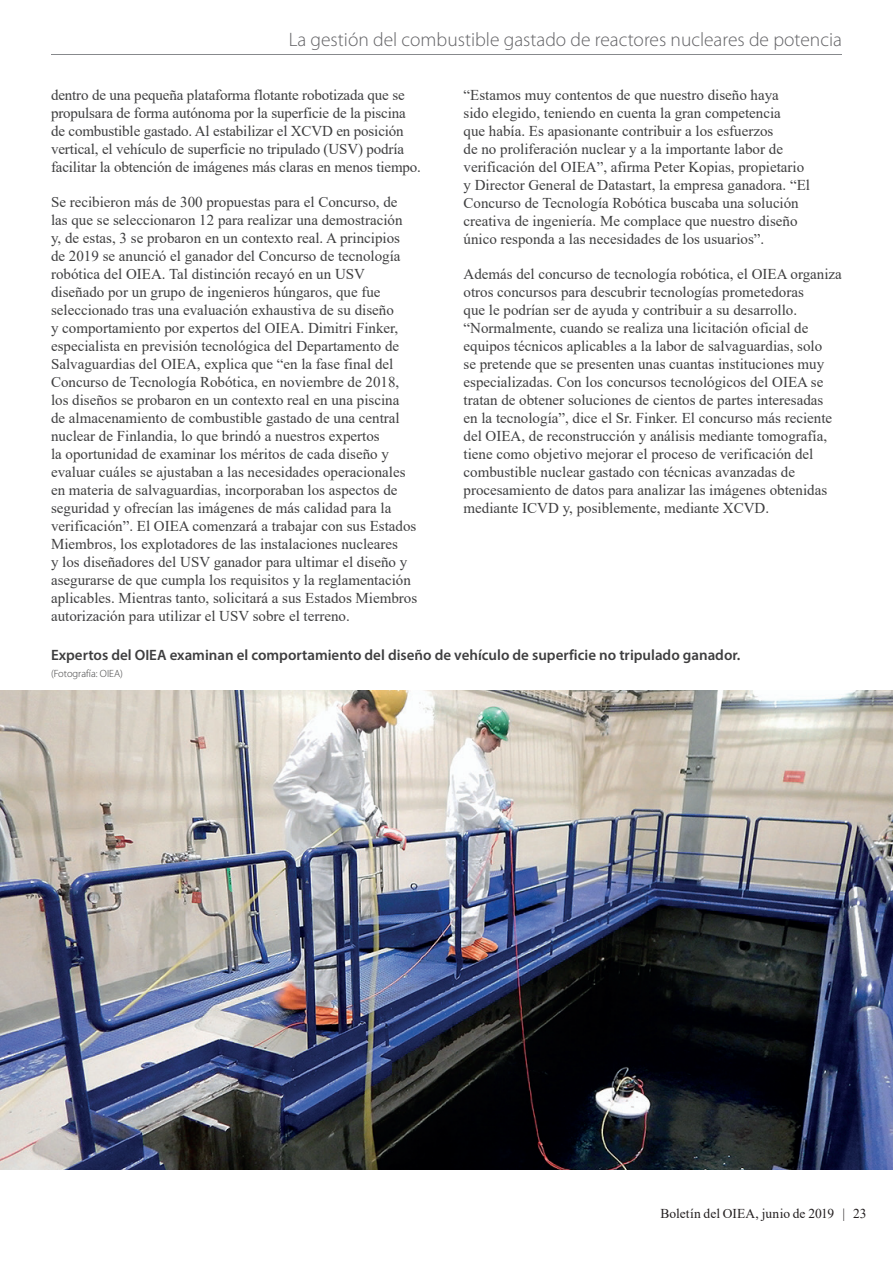
<style>
.page{position:relative;width:893px;height:1263px;background:#fff}
.page>*{position:absolute;margin:0;border:0;box-sizing:border-box;transform-origin:0 0}
.t1{font:300 19.5px "Myriad Pro";color:#636366}
.t2{font:15px/18px "Times New Roman";color:#3e3e3f}
.t3{font:600 15px "Myriad Pro";color:#3e3e3f}
.t4{font:13.5px "Times New Roman";letter-spacing:.005em;color:#231f20}
.t5{font:300 10.5px "Myriad Pro";color:#3e3e3f}
</style>
<div class="page">
<img style="left:0;top:690px;width:893px;height:479px">
<hr style="left:51px;top:54px;width:791px;height:1px;background:#87898c">
<h1 class="t1" style="left:289px;top:28px;width:555px">La gestión del combustible gastado de reactores nucleares de potencia</h1>
<p class="t2" style="left:51px;top:85px;width:371px">dentro de una pequeña plataforma flotante robotizada que se propulsara de forma autónoma por la superficie de la piscina de combustible gastado. Al estabilizar el XCVD en posición vertical, el vehículo de superficie no tripulado (USV) podría facilitar la obtención de imágenes más claras en menos tiempo.</p>
<p class="t2" style="left:51px;top:192px;width:368px">Se recibieron más de 300 propuestas para el Concurso, de las que se seleccionaron 12 para realizar una demostración<br>y, de estas, 3 se probaron en un contexto real. A principios de 2019 se anunció el ganador del Concurso de tecnología robótica del OIEA. Tal distinción recayó en un USV diseñado por un grupo de ingenieros húngaros, que fue seleccionado tras una evaluación exhaustiva de su diseño<br>y comportamiento por expertos del OIEA. Dimitri Finker, especialista en previsión tecnológica del Departamento de Salvaguardias del OIEA, explica que “en la fase final del Concurso de Tecnología Robótica, en noviembre de 2018, los diseños se probaron en un contexto real en una piscina<br>de almacenamiento de combustible gastado de una central nuclear de Finlandia, lo que brindó a nuestros expertos<br>la oportunidad de examinar los méritos de cada diseño y evaluar cuáles se ajustaban a las necesidades operacionales en materia de salvaguardias, incorporaban los aspectos de seguridad y ofrecían las imágenes de más calidad para la verificación”. El OIEA comenzará a trabajar con sus Estados Miembros, los explotadores de las instalaciones nucleares<br>y los diseñadores del USV ganador para ultimar el diseño y asegurarse de que cumpla los requisitos y la reglamentación aplicables. Mientras tanto, solicitará a sus Estados Miembros autorización para utilizar el USV sobre el terreno.</p>
<p class="t3" style="left:51px;top:646px;width:691px">Expertos del OIEA examinan el comportamiento del diseño de vehículo de superficie no tripulado ganador.</p>
<p class="t5" style="left:51px;top:667px;width:74px">(Fotografía: OIEA)</p>
<p class="t2" style="left:463px;top:85px;width:348px">“Estamos muy contentos de que nuestro diseño haya<br>sido elegido, teniendo en cuenta la gran competencia<br>que había. Es apasionante contribuir a los esfuerzos<br>de no proliferación nuclear y a la importante labor de verificación del OIEA”, afirma Peter Kopias, propietario y Director General de Datastart, la empresa ganadora. “El Concurso de Tecnología Robótica buscaba una solución creativa de ingeniería. Me complace que nuestro diseño único responda a las necesidades de los usuarios”.</p>
<p class="t2" style="left:463px;top:264px;width:380px">Además del concurso de tecnología robótica, el OIEA organiza otros concursos para descubrir tecnologías prometedoras<br>que le podrían ser de ayuda y contribuir a su desarrollo. “Normalmente, cuando se realiza una licitación oficial de equipos técnicos aplicables a la labor de salvaguardias, solo<br>se pretende que se presenten unas cuantas instituciones muy especializadas. Con los concursos tecnológicos del OIEA se tratan de obtener soluciones de cientos de partes interesadas<br>en la tecnología”, dice el Sr. Finker. El concurso más reciente del OIEA, de reconstrucción y análisis mediante tomografía, tiene como objetivo mejorar el proceso de verificación del combustible nuclear gastado con técnicas avanzadas de procesamiento de datos para analizar las imágenes obtenidas mediante ICVD y, posiblemente, mediante XCVD.</p>
<p class="t4" style="left:660px;top:1204px;width:208px">Boletín del OIEA, junio de 2019 | 23</p>
</div>
